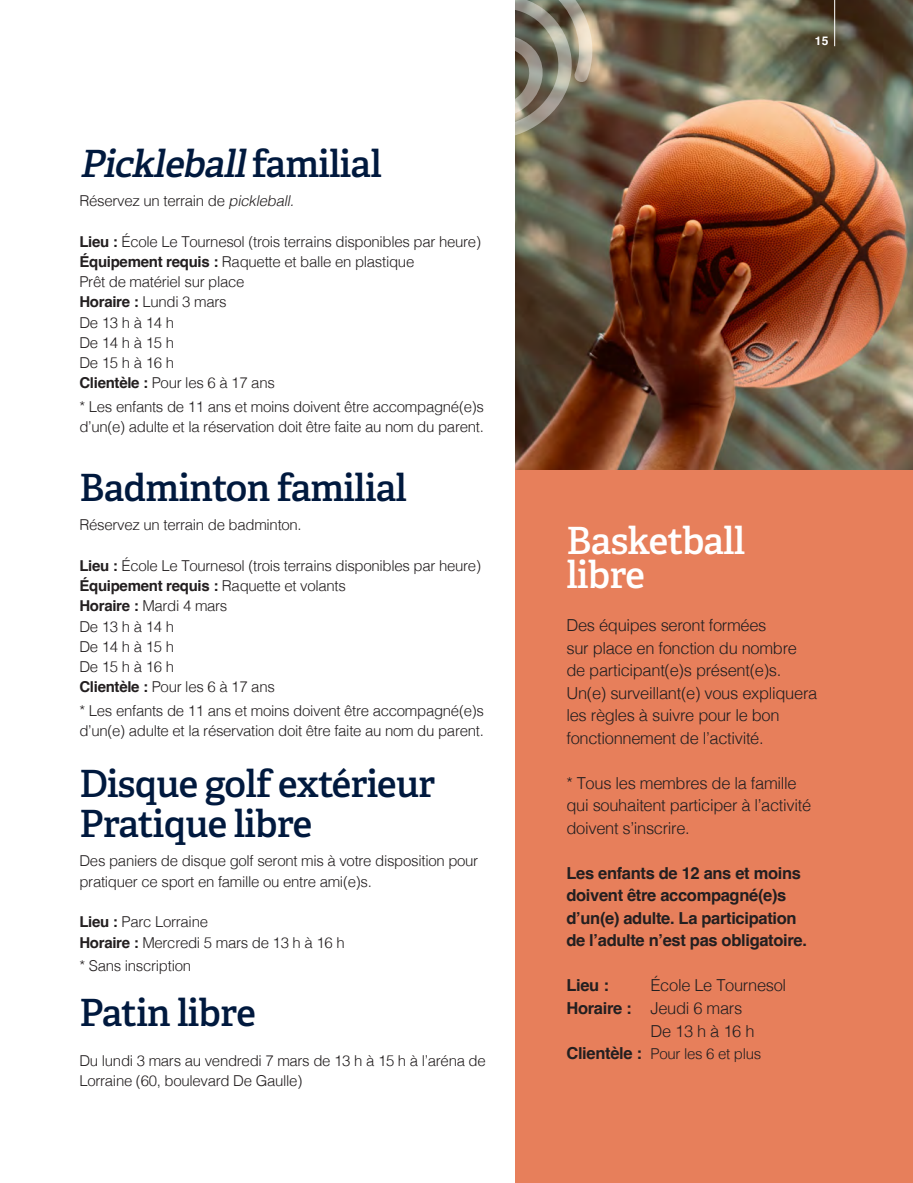
<style>
.page{position:relative;width:913px;height:1183px;background:#fff}
.page>*{position:absolute;margin:0;border:0;box-sizing:border-box;transform-origin:0 0}
.PAR_-_Texte_courant-10-2020{font:600 37.5px "Adelle";letter-spacing:-.02em;color:#00193e}
.PAR_-_Texte_courant-10-2020-2{font:italic 600 37.5px "Adelle";color:#00193e}
.PAR_-_Texte_courant-10-2020-3{font:600 37.5px/34.5px "Adelle";letter-spacing:-.02em;color:#fff}
.PAR_-_Texte_courant-10-2020-4{font:300 16.5px/22.5px "Helvetica";letter-spacing:-.02em;color:#231f20}
.PAR_-_Texte_courant-10-2020-5{font:700 16.5px/22.5px "Helvetica";letter-spacing:-.02em;color:#231f20}
.PAR_-_Texte_courant-10-2020-6{font:300 15px/20.2px "Helvetica";letter-spacing:-.02em;color:#231f20}
.PAR_-_Texte_courant-10-2020-7{font:700 15px "Helvetica";letter-spacing:-.02em;color:#231f20}
.t1{font:700 12px "Helvetica";color:#fff}
.s1{font-style:normal}
.s2{font-style:italic}
.s3{font-weight:700}
.s4{font-weight:300}
.s5{font-weight:700;font-size:16.5px}
</style>
<div class="page">
<img style="left:515px;top:0;width:397px;height:470px">
<div style="left:515px;top:470px;width:397px;height:712px;background:#e77f5b"></div>
<hr style="left:834px;top:0;width:1px;height:46px;background:#fff">
<svg style="left:515px;top:0;width:84px;height:145px;background:#857e6d"></svg>
<p class="PAR_-_Texte_courant-10-2020-2" style="left:79px;top:140px;width:304px">Pickleball<span class="s1">fa m i l i a l</span></p>
<p class="PAR_-_Texte_courant-10-2020-6" style="left:79px;top:189px;width:220px">Réservez un terrain de <span class="s2">pickleball.</span></p>
<p class="PAR_-_Texte_courant-10-2020-6" style="left:79px;top:230px;width:403px"><span class="s3">Lieu :</span> École Le Tournesol (trois terrains disponibles par heure)</p>
<p class="PAR_-_Texte_courant-10-2020-6" style="left:79px;top:250px;width:336px"><span class="s3">Équipement requis :</span> Raquette et balle en plastique</p>
<p class="PAR_-_Texte_courant-10-2020-6" style="left:79px;top:270px;width:167px">Prêt de matériel sur place</p>
<p class="PAR_-_Texte_courant-10-2020-6" style="left:79px;top:291px;width:149px"><span class="s3">Horaire :</span> Lundi 3 mars</p>
<p class="PAR_-_Texte_courant-10-2020-6" style="left:79px;top:311px;width:96px">De 13 h à 14 h</p>
<p class="PAR_-_Texte_courant-10-2020-6" style="left:79px;top:331px;width:96px">De 14 h à 15 h</p>
<p class="PAR_-_Texte_courant-10-2020-6" style="left:79px;top:351px;width:96px">De 15 h à 16 h</p>
<p class="PAR_-_Texte_courant-10-2020-6" style="left:79px;top:372px;width:197px"><span class="s3">Clientèle :</span> Pour les 6 à 17 ans</p>
<p class="PAR_-_Texte_courant-10-2020-6" style="left:79px;top:395px;width:406px">* Les enfants de 11 ans et moins doivent être accompagné(e)s d’un(e) adulte et la réservation doit être faite au nom du parent.</p>
<p class="PAR_-_Texte_courant-10-2020" style="left:79px;top:464px;width:329px">Badminton familial</p>
<p class="PAR_-_Texte_courant-10-2020-6" style="left:79px;top:513px;width:224px">Réservez un terrain de badminton.</p>
<p class="PAR_-_Texte_courant-10-2020-6" style="left:79px;top:554px;width:403px"><span class="s3">Lieu :</span> École Le Tournesol (trois terrains disponibles par heure)</p>
<p class="PAR_-_Texte_courant-10-2020-7" style="left:79px;top:576px;width:268px">Équipement requis : <span class="s4">Raquette et volants</span></p>
<p class="PAR_-_Texte_courant-10-2020-6" style="left:79px;top:594px;width:149px"><span class="s3">Horaire :</span> Mardi 4 mars</p>
<p class="PAR_-_Texte_courant-10-2020-6" style="left:79px;top:615px;width:96px">De 13 h à 14 h</p>
<p class="PAR_-_Texte_courant-10-2020-6" style="left:79px;top:635px;width:96px">De 14 h à 15 h</p>
<p class="PAR_-_Texte_courant-10-2020-6" style="left:79px;top:655px;width:96px">De 15 h à 16 h</p>
<p class="PAR_-_Texte_courant-10-2020-6" style="left:79px;top:675px;width:197px"><span class="s3">Clientèle :</span> Pour les 6 à 17 ans</p>
<p class="PAR_-_Texte_courant-10-2020-6" style="left:79px;top:699px;width:406px">* Les enfants de 11 ans et moins doivent être accompagné(e)s d’un(e) adulte et la réservation doit être faite au nom du parent.</p>
<p class="PAR_-_Texte_courant-10-2020" style="left:79px;top:759px;width:357px">Disque golf extérieur</p>
<p class="PAR_-_Texte_courant-10-2020" style="left:79px;top:800px;width:234px">Pratique libre</p>
<p class="PAR_-_Texte_courant-10-2020-6" style="left:79px;top:849px;width:400px">Des paniers de disque golf seront mis à votre disposition pour pratiquer ce sport en famille ou entre ami(e)s.</p>
<p class="PAR_-_Texte_courant-10-2020-6" style="left:79px;top:910px;width:130px"><span class="s3">Lieu :</span> Parc Lorraine</p>
<p class="PAR_-_Texte_courant-10-2020-6" style="left:79px;top:930px;width:267px"><span class="s3">Horaire :</span> Mercredi 5 mars de 13 h à 16 h</p>
<p class="PAR_-_Texte_courant-10-2020-6" style="left:79px;top:954px;width:113px">* Sans inscription</p>
<p class="PAR_-_Texte_courant-10-2020" style="left:79px;top:988px;width:178px">Patin libre</p>
<p class="PAR_-_Texte_courant-10-2020-6" style="left:79px;top:1049px;width:408px">Du lundi 3 mars au vendredi 7 mars de 13 h à 15 h à l’aréna de<br>Lorraine (60, boulevard De Gaulle)</p>
<p class="t1" style="left:814px;top:33px;width:15px">15</p>
<p class="PAR_-_Texte_courant-10-2020-3" style="left:566px;top:523px;width:180px">Basketball libre</p>
<p class="PAR_-_Texte_courant-10-2020-4" style="left:566px;top:612px;width:201px">Des équipes seront formées</p>
<p class="PAR_-_Texte_courant-10-2020-4" style="left:566px;top:635px;width:232px">sur place en fonction du nombre de participant(e)s présent(e)s.</p>
<p class="PAR_-_Texte_courant-10-2020-4" style="left:566px;top:680px;width:252px">Un(e) surveillant(e) vous expliquera les règles à suivre pour le bon fonctionnement de l’activité.</p>
<p class="PAR_-_Texte_courant-10-2020-4" style="left:566px;top:770px;width:246px">* Tous les membres de la famille qui souhaitent participer à l’activité doivent s’inscrire.</p>
<p class="PAR_-_Texte_courant-10-2020-5" style="left:566px;top:863px;width:242px">Les enfants de 12 ans et moins doivent être accompagné(e)s d’un(e) adulte. La participation de l’adulte n’est pas obligatoire.</p>
<p class="PAR_-_Texte_courant-10-2020-5" style="left:566px;top:976px;width:44px">Lieu :</p>
<p class="PAR_-_Texte_courant-10-2020-4" style="left:650px;top:972px;width:137px">École Le Tournesol</p>
<p class="PAR_-_Texte_courant-10-2020-4" style="left:566px;top:995px;width:177px"><span class="s3">Horaire :</span> Jeudi 6 mars</p>
<p class="PAR_-_Texte_courant-10-2020-4" style="left:650px;top:1017px;width:105px">De 13 h à 16 h</p>
<p class="PAR_-_Texte_courant-10-2020-6" style="left:566px;top:1042px;width:196px"><span class="s5">Clientèle :</span> Pour les 6 et plus</p>
</div>
